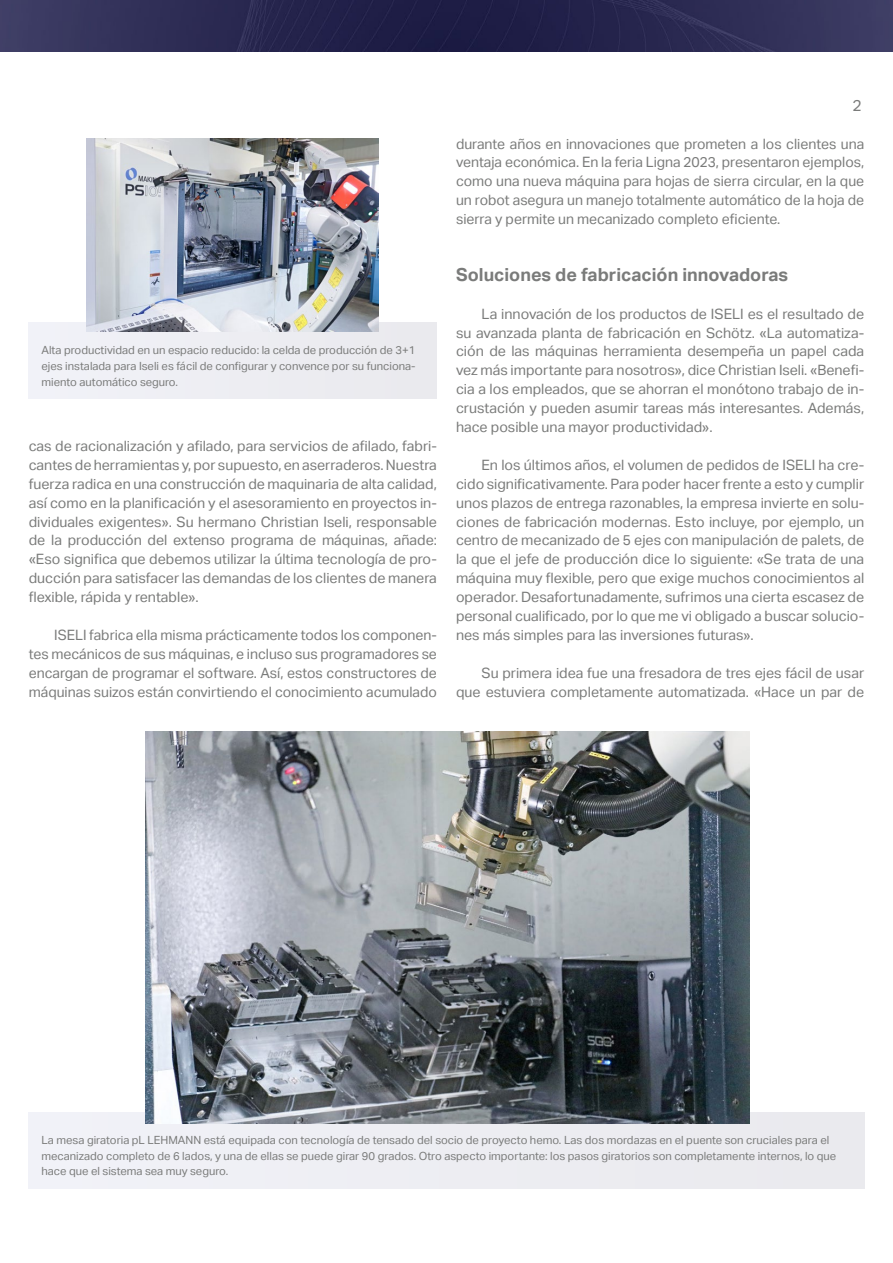
<style>
.page{position:relative;width:893px;height:1263px;background:#fff}
.page>*{position:absolute;margin:0;border:0;box-sizing:border-box;transform-origin:0 0}
.Grundtext{font:700 18px "Aktiv Grotesk";color:#7a7b7a}
.t1{font:15.75px "Aktiv Grotesk";color:#7a7b7a}
.Grundtext-2{font:14.25px/18.9px "Aktiv Grotesk";color:#7a7b7a;text-align:justify}
.Legende{font:11.25px/15.8px "Aktiv Grotesk";color:#7a7b7a;text-align:justify}
</style>
<div class="page">
<img style="left:0;top:0;width:893px;height:51px">
<div style="left:29px;top:323px;width:408px;height:75px;background:#ededf2"></div>
<img style="left:87px;top:138px;width:292px;height:193px">
<div style="left:29px;top:1112px;width:835px;height:76px;background:#ededf2"></div>
<img style="left:146px;top:731px;width:603px;height:392px">
<p class="Legende" style="left:42px;top:342px;width:376px">Alta productividad en un espacio reducido: la celda de producción de 3+1 ejes instalada para Iseli es fácil de configurar y convence por su funciona&shy;miento automático seguro.</p>
<p class="Grundtext-2" style="left:29px;top:437px;width:410px">cas de racionalización y afilado, para servicios de afilado, fabri&shy;cantes de herramientas y, por supuesto, en aserraderos. Nuestra fuerza radica en una construcción de maquinaria de alta calidad, así como en la planificación y el asesoramiento en proyectos in&shy;dividuales exigentes». Su hermano Christian Iseli, responsable de la producción del extenso programa de máquinas, añade: «Eso significa que debemos utilizar la última tecnología de pro&shy;ducción para satisfacer las demandas de los clientes de manera flexible, rápida y rentable».</p>
<p class="Grundtext-2" style="left:29px;top:626px;width:410px;text-indent:26px">ISELI fabrica ella misma prácticamente todos los componen&shy;tes mecánicos de sus máquinas, e incluso sus programadores se encargan de programar el software. Así, estos constructores de máquinas suizos están convirtiendo el conocimiento acumulado</p>
<p class="t1" style="left:852px;top:96px;width:11px">2</p>
<p class="Grundtext-2" style="left:456px;top:134px;width:410px">durante años en innovaciones que prometen a los clientes una ventaja económica. En la feria Ligna 2023, presentaron ejemplos, como una nueva máquina para hojas de sierra circular, en la que un robot asegura un manejo totalmente automático de la hoja de sierra y permite un mecanizado completo eficiente.</p>
<p class="Grundtext" style="left:456px;top:264px;width:334px">Soluciones de fabricación innovadoras</p>
<p class="Grundtext-2" style="left:456px;top:304px;width:410px;text-indent:26px">La innovación de los productos de ISELI es el resultado de su avanzada planta de fabricación en Schötz. «La automatiza&shy;ción de las máquinas herramienta desempeña un papel cada vez más importante para nosotros», dice Christian Iseli. «Benefi&shy;cia a los empleados, que se ahorran el monótono trabajo de in&shy;crustación y pueden asumir tareas más interesantes. Además, hace posible una mayor productividad».</p>
<p class="Grundtext-2" style="left:456px;top:455px;width:410px;text-indent:26px">En los últimos años, el volumen de pedidos de ISELI ha cre&shy;cido significativamente. Para poder hacer frente a esto y cumplir unos plazos de entrega razonables, la empresa invierte en solu&shy;ciones de fabricación modernas. Esto incluye, por ejemplo, un centro de mecanizado de 5 ejes con manipulación de palets, de la que el jefe de producción dice lo siguiente: «Se trata de una máquina muy flexible, pero que exige muchos conocimientos al operador. Desafortunadamente, sufrimos una cierta escasez de personal cualificado, por lo que me vi obligado a buscar solucio&shy;nes más simples para las inversiones futuras».</p>
<p class="Grundtext-2" style="left:456px;top:663px;width:410px;text-align:right">Su primera idea fue una fresadora de tres ejes fácil de usar que estuviera completamente automatizada. «Hace un par de</p>
<p class="Legende" style="left:42px;top:1132px;width:796px;text-align:left">La mesa giratoria pL LEHMANN está equipada con tecnología de tensado del socio de proyecto hemo. Las dos mordazas en el puente son cruciales para el mecanizado completo de 6 lados, y una de ellas se puede girar 90 grados. Otro aspecto importante: los pasos giratorios son completamente internos, lo que hace que el sistema sea muy seguro.</p>
</div>
